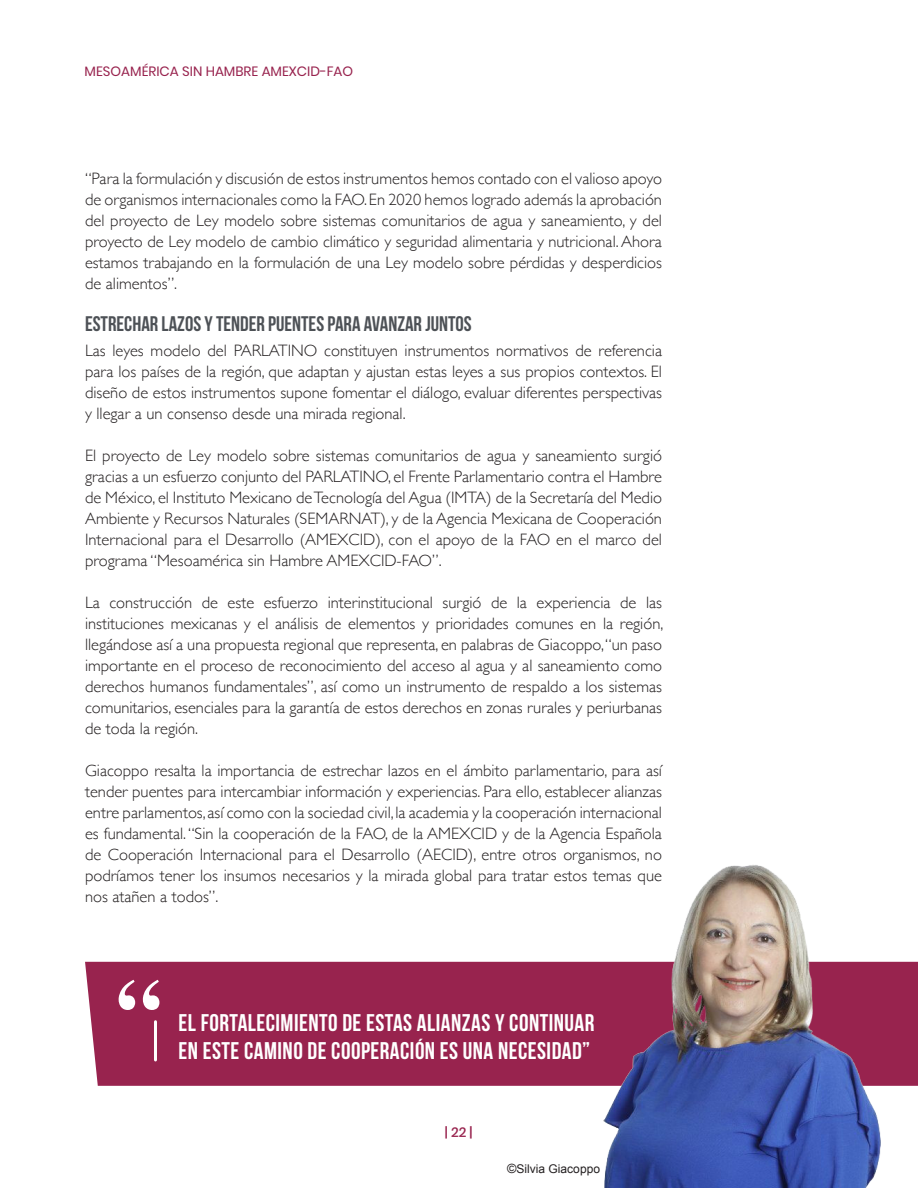
<style>
.page{position:relative;width:918px;height:1188px;background:#fff}
.page>*{position:absolute;margin:0;border:0;box-sizing:border-box;transform-origin:0 0}
.t1{font:700 90px "Times";color:#fff}
.t2{font:700 24px "Bebas Neue";letter-spacing:.02em;color:#fff}
.t3{font:700 21px "Bebas Neue";color:#4d5156}
.t4{font:300 16.5px/21px "Gill Sans";color:#231f20;text-align:justify}
.t5{font:13.5px "Poppins";color:#98234e}
.t6{font:500 13.5px "Poppins";color:#98234e}
.t7{font:12px "Arial";color:#231f20}
.s1{font-size:12.75px}
</style>
<div class="page">
<div style="left:85px;top:962px;width:833px;height:124px;background:#98234e"></div>
<img style="left:543px;top:865px;width:355px;height:323px">
<hr style="left:154px;top:1022px;width:3px;height:38px;background:#fff">
<p class="t5" style="left:85px;top:63px;width:270px">MESOAMÉRICA SIN HAMBRE AMEXCID-FAO</p>
<p class="t4" style="left:85px;top:168px;width:579px">“Para la formulación y discusión de estos instrumentos hemos contado con el valioso apoyo de organismos internacionales como la FAO. En 2020 hemos logrado además la aprobación del proyecto de Ley modelo sobre sistemas comunitarios de agua y saneamiento, y del proyecto de Ley modelo de cambio climático y seguridad alimentaria y nutricional. Ahora estamos trabajando en la formulación de una Ley modelo sobre pérdidas y desperdicios de alimentos”.</p>
<p class="t3" style="left:85px;top:312px;width:388px">ESTRECHAR LAZOS Y TENDER PUENTES PARA AVANZAR JUNTOS</p>
<p class="t4" style="left:85px;top:340px;width:579px">Las leyes modelo del PARLATINO constituyen instrumentos normativos de referencia para los países de la región, que adaptan y ajustan estas leyes a sus propios contextos. El diseño de estos instrumentos supone fomentar el diálogo, evaluar diferentes perspectivas y llegar a un consenso desde una mirada regional.</p>
<p class="t4" style="left:85px;top:445px;width:579px">El proyecto de Ley modelo sobre sistemas comunitarios de agua y saneamiento surgió gracias a un esfuerzo conjunto del PARLATINO, el Frente Parlamentario contra el Hambre de México, el Instituto Mexicano de Tecnología del Agua (IMTA) de la Secretaría del Medio Ambiente y Recursos Naturales (SEMARNAT), y de la Agencia Mexicana de Cooperación Internacional para el Desarrollo (AMEXCID), con el apoyo de la FAO en el marco del programa “Mesoamérica sin Hambre AMEXCID-FAO”.</p>
<p class="t4" style="left:85px;top:592px;width:580px">La construcción de este esfuerzo interinstitucional surgió de la experiencia de las instituciones mexicanas y el análisis de elementos y prioridades comunes en la región, llegándose así a una propuesta regional que representa, en palabras de Giacoppo,“un paso importante en el proceso de reconocimiento del acceso al agua y al saneamiento como derechos humanos fundamentales”, así como un instrumento de respaldo a los sistemas comunitarios, esenciales para la garantía de estos derechos en zonas rurales y periurbanas de toda la región.</p>
<p class="t4" style="left:85px;top:760px;width:579px">Giacoppo resalta la importancia de estrechar lazos en el ámbito parlamentario, para así tender puentes para intercambiar información y experiencias. Para ello, establecer alianzas entre parlamentos, así como con la sociedad civil, la academia y la cooperación internacional es fundamental. “Sin la cooperación de la FAO, de la AMEXCID y de la Agencia Española de Cooperación Internacional para el Desarrollo (AECID), entre otros organismos, no podríamos tener los insumos necesarios y la mirada global para tratar estos temas que nos atañen a todos”.</p>
<p class="t1" style="left:116px;top:925px;width:46px">“</p>
<p class="t2" style="left:179px;top:1009px;width:417px">EL FORTALECIMIENTO DE ESTAS ALIANZAS Y CONTINUAR</p>
<p class="t2" style="left:179px;top:1038px;width:413px">EN ESTE CAMINO DE COOPERACIÓN ES UNA NECESIDAD”</p>
<p class="t6" style="left:445px;top:1124px;width:29px">| 22 |</p>
<p class="t7" style="left:507px;top:1161px;width:94px"><span class="s1">©</span>Silvia Giacoppo</p>
</div>
